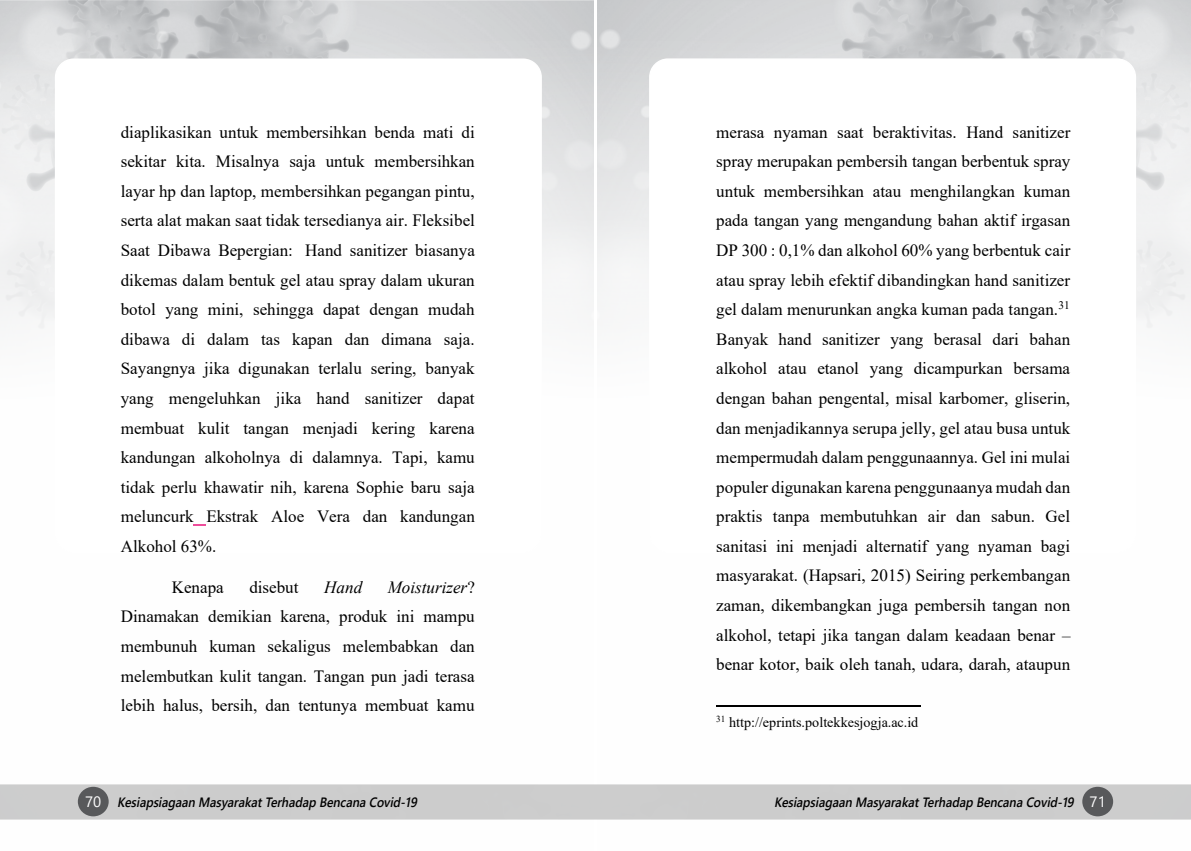
<style>
.page{position:relative;width:1191px;height:851px;background:#fff}
.page>*{position:absolute;margin:0;border:0;box-sizing:border-box;transform-origin:0 0}
.t1{font:17.1px/29.5px "Times New Roman";color:#000;text-align:justify}
.t2{font:italic 17.1px "Times New Roman";color:#000}
.t3{font:14.25px "Times New Roman";color:#000}
.t4{font:italic 600 13.5px "Segoe UI";color:#000;scale:.9 1}
.s1{font-style:italic}
.s2{font-weight:400;font-style:normal;font-size:15px;color:#fff}
</style>
<div class="page">
<img style="left:0;top:0;width:594px;height:820px">
<div style="left:56px;top:59px;width:485px;height:493px;background:#fff;border-radius:18px"></div>
<div style="left:55px;top:58px;width:487px;height:495px;border:2px solid #fff;border-radius:18px"></div>
<img style="left:597px;top:0;width:594px;height:820px">
<div style="left:650px;top:59px;width:485px;height:493px;background:#fff;border-radius:18px"></div>
<div style="left:649px;top:58px;width:487px;height:495px;border:2px solid #fff;border-radius:18px"></div>
<svg style="left:194px;top:524px;width:12px;height:1px"></svg>
<hr style="left:716px;top:705px;width:204px;height:1px;background:#000">
<p class="t1" style="left:121px;top:116px;width:356px">diaplikasikan untuk membersihkan benda mati di sekitar kita. Misalnya saja untuk membersihkan layar hp dan laptop, membersihkan pegangan pintu, serta alat makan saat tidak tersedianya air. Fleksibel Saat Dibawa Bepergian: Hand sanitizer biasanya dikemas dalam bentuk gel atau spray dalam ukuran botol yang mini, sehingga dapat dengan mudah dibawa di dalam tas kapan dan dimana saja.<br>Sayangnya jika digunakan terlalu sering, banyak yang mengeluhkan jika hand sanitizer dapat membuat kulit tangan menjadi kering karena kandungan alkoholnya di dalamnya. Tapi, kamu tidak perlu khawatir nih, karena Sophie baru saja meluncurk Ekstrak Aloe Vera dan kandungan Alkohol 63%.</p>
<p class="t1" style="left:172px;top:572px;width:53px">Kenapa</p>
<p class="t1" style="left:249px;top:572px;width:51px">disebut</p>
<p class="t2" style="left:324px;top:575px;width:39px">Hand</p>
<p class="t1" style="left:121px;top:572px;width:356px;text-indent:267px"><span class="s1">Moisturizer</span>?<br>Dinamakan demikian karena, produk ini mampu membunuh kuman sekaligus melembabkan dan melembutkan kulit tangan. Tangan pun jadi terasa lebih halus, bersih, dan tentunya membuat kamu</p>
<p class="t1" style="left:716px;top:116px;width:356px">merasa nyaman saat beraktivitas. Hand sanitizer spray merupakan pembersih tangan berbentuk spray untuk membersihkan atau menghilangkan kuman pada tangan yang mengandung bahan aktif irgasan DP 300 : 0,1% dan alkohol 60% yang berbentuk cair atau spray lebih efektif dibandingkan hand sanitizer gel dalam menurunkan angka kuman pada tangan.<sup>31<br></sup>Banyak hand sanitizer yang berasal dari bahan alkohol atau etanol yang dicampurkan bersama dengan bahan pengental, misal karbomer, gliserin, dan menjadikannya serupa jelly, gel atau busa untuk mempermudah dalam penggunaannya. Gel ini mulai populer digunakan karena penggunaanya mudah dan praktis tanpa membutuhkan air dan sabun. Gel sanitasi ini menjadi alternatif yang nyaman bagi masyarakat. (Hapsari, 2015) Seiring perkembangan zaman, dikembangkan juga pembersih tangan non alkohol, tetapi jika tangan dalam keadaan benar – benar kotor, baik oleh tanah, udara, darah, ataupun</p>
<p class="t3" style="left:716px;top:711px;width:204px"><sup>31</sup> http://eprints.poltekkesjogja.ac.id</p>
<p class="t4" style="left:85px;top:788px;width:374px"><span class="s2">7 0</span> KesiapsiagaanMasyarakatTerhadapBencanaCovid-19</p>
<p class="t4" style="left:774px;top:788px;width:370px">KesiapsiagaanMasyarakatTerhadapBencanaCovid-19 <span class="s2">7 1</span></p>
</div>
